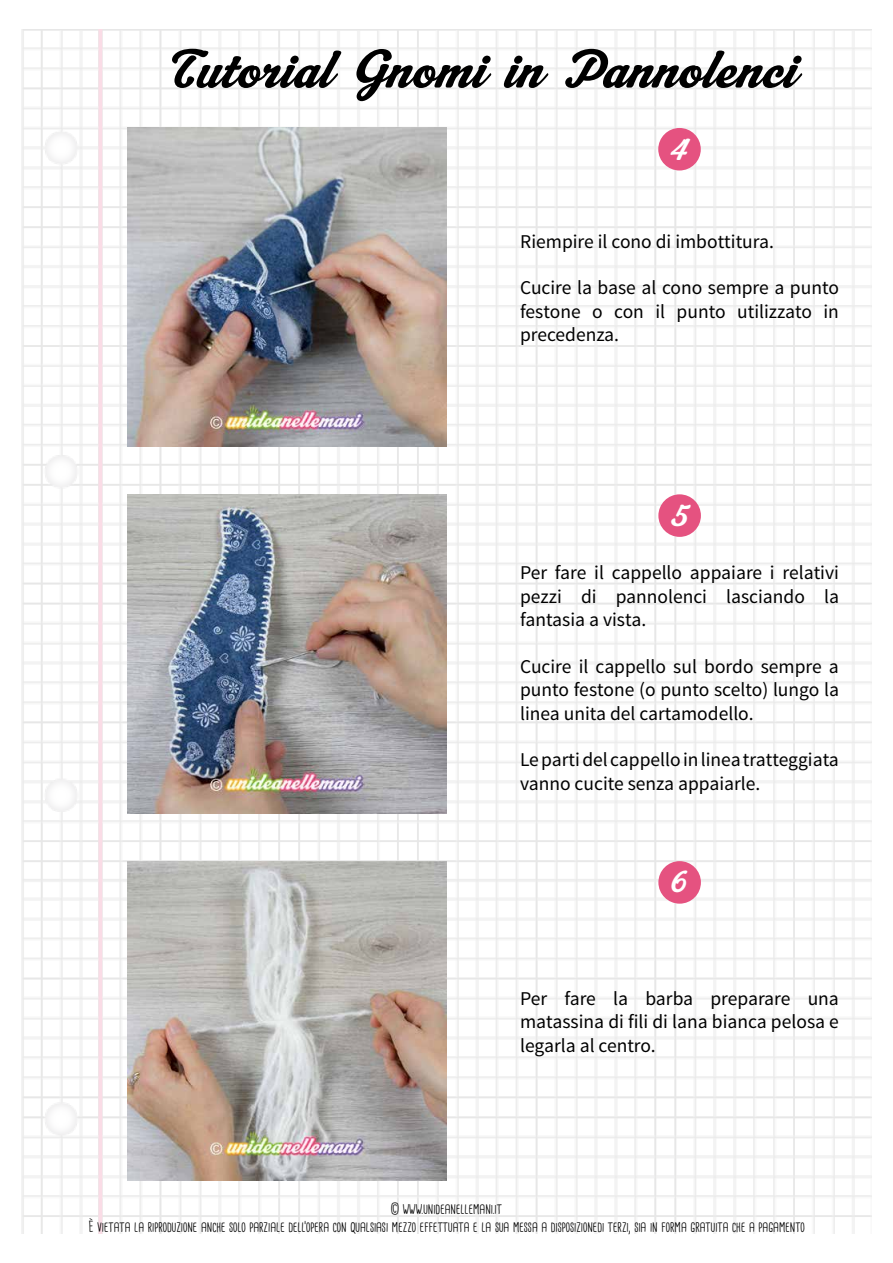
<style>
.page{position:relative;width:893px;height:1263px;background:#fff}
.page>*{position:absolute;margin:0;border:0;box-sizing:border-box;transform-origin:0 0}
.t1{font:54px "Machiarge";color:#000}
.t2{font:30px "Machiarge";color:#fff}
.t3{font:19.5px/23.4px "Source Sans Pro";color:#000;text-align:justify}
.t4{font:15px/18px "Cardenio Modern";color:#000;text-align:center}
</style>
<div class="page">
<img style="left:21px;top:30px;width:851px;height:1203px">
<img style="left:128px;top:128px;width:318px;height:318px">
<img style="left:128px;top:861px;width:318px;height:319px">
<img style="left:128px;top:494px;width:318px;height:319px">
<div style="left:658px;top:494px;width:43px;height:43px;background:#e55280;border-radius:50%"></div>
<div style="left:658px;top:861px;width:43px;height:43px;background:#e55280;border-radius:50%"></div>
<div style="left:658px;top:128px;width:43px;height:42px;background:#e55280;border-radius:50%"></div>
<h1 class="t1" style="left:169px;top:37px;width:630px">Tutorial Gnomi in Pannolenci</h1>
<h2 class="t2" style="left:669px;top:131px;width:20px">4</h2>
<p class="t3" style="left:520px;top:230px;width:255px">Riempire il cono di imbottitura.</p>
<p class="t3" style="left:520px;top:276px;width:320px">Cucire la base al cono sempre a punto festone o con il punto utilizzato in precedenza.</p>
<h2 class="t2" style="left:670px;top:497px;width:20px">5</h2>
<p class="t3" style="left:520px;top:561px;width:320px">Per fare il cappello appaiare i relativi pezzi di pannolenci lasciando la fantasia a vista.</p>
<p class="t3" style="left:520px;top:655px;width:320px">Cucire il cappello sul bordo sempre a punto festone (o punto scelto) lungo la linea unita del cartamodello.</p>
<p class="t3" style="left:520px;top:749px;width:320px">Le parti del cappello in linea tratteggiata vanno cucite senza appaiarle.</p>
<h2 class="t2" style="left:670px;top:864px;width:18px">6</h2>
<p class="t3" style="left:520px;top:987px;width:320px">Per fare la barba preparare una matassina di fili di lana bianca pelosa e legarla al centro.</p>
<p class="t4" style="left:88px;top:1200px;width:718px">© WWW.UNIDEANELLEMANI.IT<br>È VIETATA LA RIPRODUZIONE ANCHE SOLO PARZIALE DELL’OPERA CON QUALSIASI MEZZO EFFETTUATA E LA SUA MESSA A DISPOSIZIONEDI TERZI, SIA IN FORMA GRATUITA CHE A PAGAMENTO</p>
</div>
